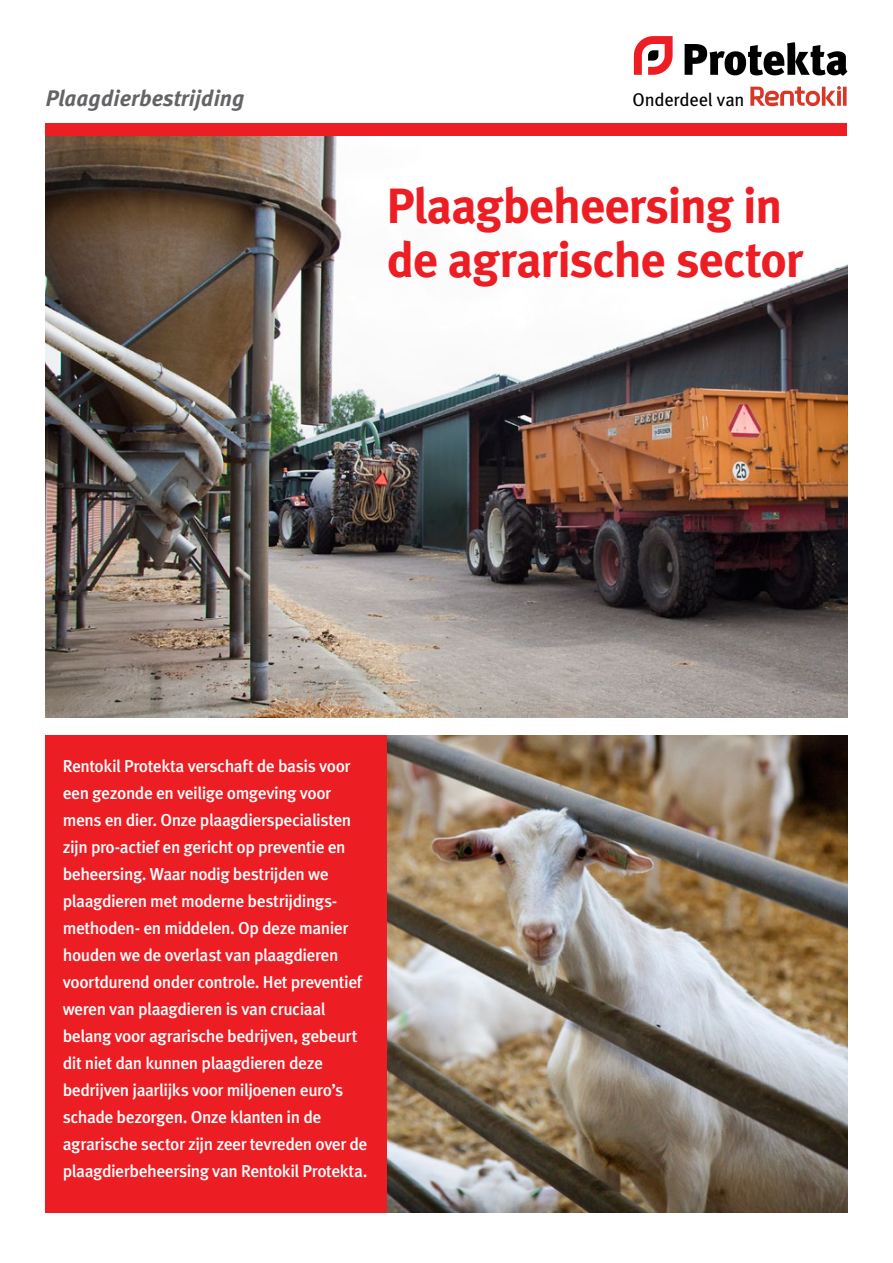
<style>
.page{position:relative;width:893px;height:1263px;background:#fff}
.page>*{position:absolute;margin:0;border:0;box-sizing:border-box;transform-origin:0 0}
.Headline_in_kleur{font:49.5px/54px "Meta Bold LF";letter-spacing:-.02em;color:#ed1d24}
.categorie{font:italic 22.5px "Meta Bold LF";letter-spacing:.01em;color:#636466}
.t1{font:18.3px "Meta Book LF";letter-spacing:-.01em;color:#000}
.inleiding{font:17.25px/27px "Meta Medium LF";letter-spacing:-.025em;color:#fff}
</style>
<div class="page">
<img style="left:46px;top:136px;width:801px;height:582px">
<img style="left:387px;top:736px;width:460px;height:477px">
<div style="left:46px;top:124px;width:801px;height:12px;background:#ed1d24"></div>
<div style="left:46px;top:736px;width:341px;height:477px;background:#ed1d24"></div>
<svg style="left:750px;top:86px;width:97px;height:20px"></svg>
<svg style="left:685px;top:42px;width:163px;height:34px"></svg>
<svg style="left:634px;top:36px;width:39px;height:39px"></svg>
<p class="categorie" style="left:46px;top:84px;width:200px">Plaagdierbestrijding</p>
<p class="t1" style="left:633px;top:89px;width:113px">Onderdeel van</p>
<p class="Headline_in_kleur" style="left:387px;top:178px;width:418px">Plaagbeheersing in de agrarische sector</p>
<p class="inleiding" style="left:63px;top:752px;width:306px">Rentokil Protekta verschaft de basis voor een gezonde en veilige omgeving voor mens en dier. Onze plaagdierspecialisten zijn pro-actief en gericht op preventie en beheersing. Waar nodig bestrijden we plaagdieren met moderne bestrijdings&shy;methoden- en middelen. Op deze manier houden we de overlast van plaagdieren voortdurend onder controle. Het preventief weren van plaagdieren is van cruciaal belang voor agrarische bedrijven, gebeurt dit niet dan kunnen plaagdieren deze bedrijven jaarlijks voor miljoenen euro’s schade bezorgen. Onze klanten in de agrarische sector zijn zeer tevreden over de plaagdierbeheersing van Rentokil Protekta.</p>
</div>
